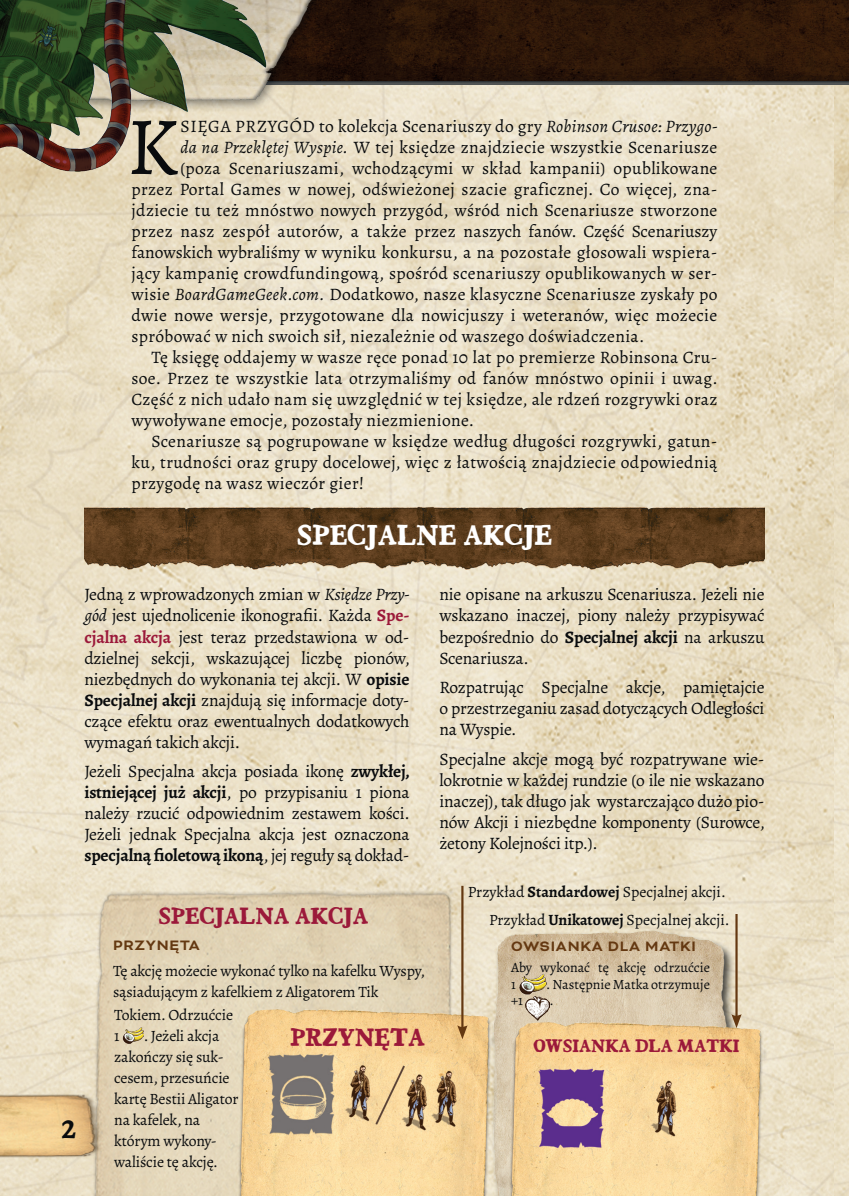
<style>
.page{position:relative;width:849px;height:1196px;background:#fff}
.page>*{position:absolute;margin:0;border:0;box-sizing:border-box;transform-origin:0 0}
.t1{font:82.6px "Alegreya";color:#090b0d}
.t2{font:700 29.75px "Alegreya";color:#090b0d}
.t3{font:28px "Bountiful";color:#fff}
.t4{font:24.5px "Bountiful";color:#9b193a}
.t5{font:22.75px "Bountiful";color:#9b193a}
.t6{font:17.5px/21px "Alegreya";letter-spacing:.02em;color:#090b0d;text-align:justify}
.t7{font:17.5px "Bountiful";color:#9b193a}
.t8{font:15.75px/21px "Alegreya";letter-spacing:-.01em;color:#090b0d}
.bicyclette_head{font:700 15.75px "Bicyclette";letter-spacing:.05em;color:#643811}
.base{font:14px/17.5px "Alegreya";color:#090b0d}
.s1{font-style:italic}
.s2{font-weight:700}
.s3{font-weight:700;color:#9b193a}
</style>
<div class="page">
<img style="left:0;top:124px;width:848px;height:1072px">
<img style="left:84px;top:503px;width:680px;height:66px">
<img style="left:483px;top:916px;width:252px;height:77px">
<img style="left:518px;top:970px;width:28px;height:23px">
<img style="left:266px;top:0;width:582px;height:124px">
<img style="left:505px;top:993px;width:271px;height:203px">
<img style="left:79px;top:874px;width:393px;height:322px">
<img style="left:213px;top:980px;width:292px;height:216px">
<img style="left:122px;top:1027px;width:22px;height:21px">
<hr style="left:735px;top:914px;width:2px;height:104px;background:#643811">
<svg style="left:731px;top:1014px;width:10px;height:14px"></svg>
<hr style="left:461px;top:885px;width:2px;height:144px;background:#643811">
<svg style="left:457px;top:1025px;width:10px;height:14px"></svg>
<img style="left:0;top:1093px;width:108px;height:65px">
<img style="left:0;top:0;width:266px;height:175px">
<p class="t1" style="left:127px;top:94px;width:53px">K</p>
<p class="t6" style="left:180px;top:116px;width:538px">SIĘGA PRZYGÓD to kolekcja Scenariuszy do gry <span class="s1">Robinson Crusoe: Przygo-</span></p>
<p class="t6" style="left:180px;top:137px;width:538px"><span class="s1">da na Przeklętej Wyspie.</span> W tej księdze znajdziecie wszystkie Scenariusze</p>
<p class="t6" style="left:180px;top:158px;width:538px">(poza Scenariuszami, wchodzącymi w skład kampanii) opublikowane</p>
<p class="t6" style="left:131px;top:179px;width:587px">przez Portal Games w nowej, odświeżonej szacie graficznej. Co więcej, zna-</p>
<p class="t6" style="left:131px;top:200px;width:587px">jdziecie tu też mnóstwo nowych przygód, wśród nich Scenariusze stworzone</p>
<p class="t6" style="left:131px;top:221px;width:587px">przez nasz zespół autorów, a także przez naszych fanów. Część Scenariuszy</p>
<p class="t6" style="left:131px;top:242px;width:587px">fanowskich wybraliśmy w wyniku konkursu, a na pozostałe głosowali wspiera-</p>
<p class="t6" style="left:131px;top:263px;width:587px">jący kampanię crowdfundingową, spośród scenariuszy opublikowanych w ser-</p>
<p class="t6" style="left:131px;top:284px;width:587px">wisie <span class="s1">BoardGameGeek.com.</span> Dodatkowo, nasze klasyczne Scenariusze zyskały po</p>
<p class="t6" style="left:131px;top:305px;width:587px">dwie nowe wersje, przygotowane dla nowicjuszy i weteranów, więc możecie</p>
<p class="t6" style="left:131px;top:326px;width:514px">spróbować w nich swoich sił, niezależnie od waszego doświadczenia.</p>
<p class="t6" style="left:131px;top:347px;width:587px;text-indent:20px">Tę księgę oddajemy w wasze ręce ponad 10 lat po premierze Robinsona Cru&shy;soe. Przez te wszystkie lata otrzymaliśmy od fanów mnóstwo opinii i uwag.<br>Część z nich udało nam się uwzględnić w tej księdze, ale rdzeń rozgrywki oraz wywoływane emocje, pozostały niezmienione.</p>
<p class="t6" style="left:131px;top:431px;width:587px;text-indent:20px">Scenariusze są pogrupowane w księdze według długości rozgrywki, gatun&shy;ku, trudności oraz grupy docelowej, więc z łatwością znajdziecie odpowiednią przygodę na wasz wieczór gier!</p>
<p class="t3" style="left:297px;top:517px;width:257px">SPECJALNE AKCJE</p>
<p class="t6" style="left:439px;top:584px;width:326px">nie opisane na arkuszu Scenariusza. Jeżeli nie wskazano inaczej, piony należy przypisywać bezpośrednio do <span class="s2">Specjalnej akcji</span> na arkuszu Scenariusza.</p>
<p class="t6" style="left:439px;top:677px;width:326px">Rozpatrując Specjalne akcje, pamiętajcie o przestrzeganiu zasad dotyczących Odległości na Wyspie.</p>
<p class="t6" style="left:439px;top:748px;width:327px">Specjalne akcje mogą być rozpatrywane wie&shy;lokrotnie w każdej rundzie (o ile nie wskazano inaczej), tak długo jak wystarczająco dużo pio&shy;nów Akcji i niezbędne komponenty (Surowce, żetony Kolejności itp.).</p>
<p class="t6" style="left:84px;top:584px;width:327px">Jedną z wprowadzonych zmian w <span class="s1">Księdze Przy&shy;gód</span> jest ujednolicenie ikonografii. Każda <span class="s3">Spe&shy;cjalna akcja</span> jest teraz przedstawiona w od&shy;dzielnej sekcji, wskazującej liczbę pionów, niezbędnych do wykonania tej akcji. W <span class="s2">opisie Specjalnej akcji</span> znajdują się informacje doty&shy;czące efektu oraz ewentualnych dodatkowych wymagań takich akcji.</p>
<p class="t6" style="left:84px;top:761px;width:327px">Jeżeli Specjalna akcja posiada ikonę <span class="s2">zwykłej, istniejącej już akcji</span>, po przypisaniu 1 piona należy rzucić odpowiednim zestawem kości.<br>Jeżeli jednak Specjalna akcja jest oznaczona <span class="s2">specjalną fioletową ikoną</span>, jej reguły są dokład-</p>
<h2 class="t2" style="left:62px;top:1107px;width:16px">2</h2>
<p class="t5" style="left:158px;top:900px;width:211px">SPECJALNA AKCJA</p>
<p class="bicyclette_head" style="left:113px;top:936px;width:88px">PRZYNĘTA</p>
<p class="t8" style="left:113px;top:960px;width:313px">Tę akcję możecie wykonać tylko na kafelku Wyspy, sąsiadującym z kafelkiem z Aligatorem Tik<br>Tokiem. Odrzućcie<br>1</p>
<p class="t4" style="left:290px;top:1021px;width:136px">PRZYNĘTA</p>
<p class="t8" style="left:114px;top:1025px;width:126px;text-indent:29px">. Jeżeli akcja zakończy się suk&shy;cesem, przesuńcie kartę Bestii Aligator na kafelek, na którym wykony&shy;waliście tę akcję.</p>
<p class="t8" style="left:467px;top:881px;width:259px">Przykład <span class="s2">Standardowej</span> Specjalnej akcji.</p>
<p class="t8" style="left:489px;top:909px;width:242px">Przykład <span class="s2">Unikatowej</span> Specjalnej akcji.</p>
<p class="bicyclette_head" style="left:511px;top:937px;width:186px">OWSIANKA DLA MATKI</p>
<p class="base" style="left:511px;top:958px;width:200px">Aby wykonać tę akcję odrzućcie<br>1</p>
<p class="base" style="left:546px;top:976px;width:165px">. Następnie Matka otrzymuje</p>
<p class="base" style="left:511px;top:991px;width:13px">+1</p>
<p class="base" style="left:549px;top:991px;width:6px">.</p>
<p class="t7" style="left:533px;top:1034px;width:208px">OWSIANKA DLA MATKI</p>
</div>
